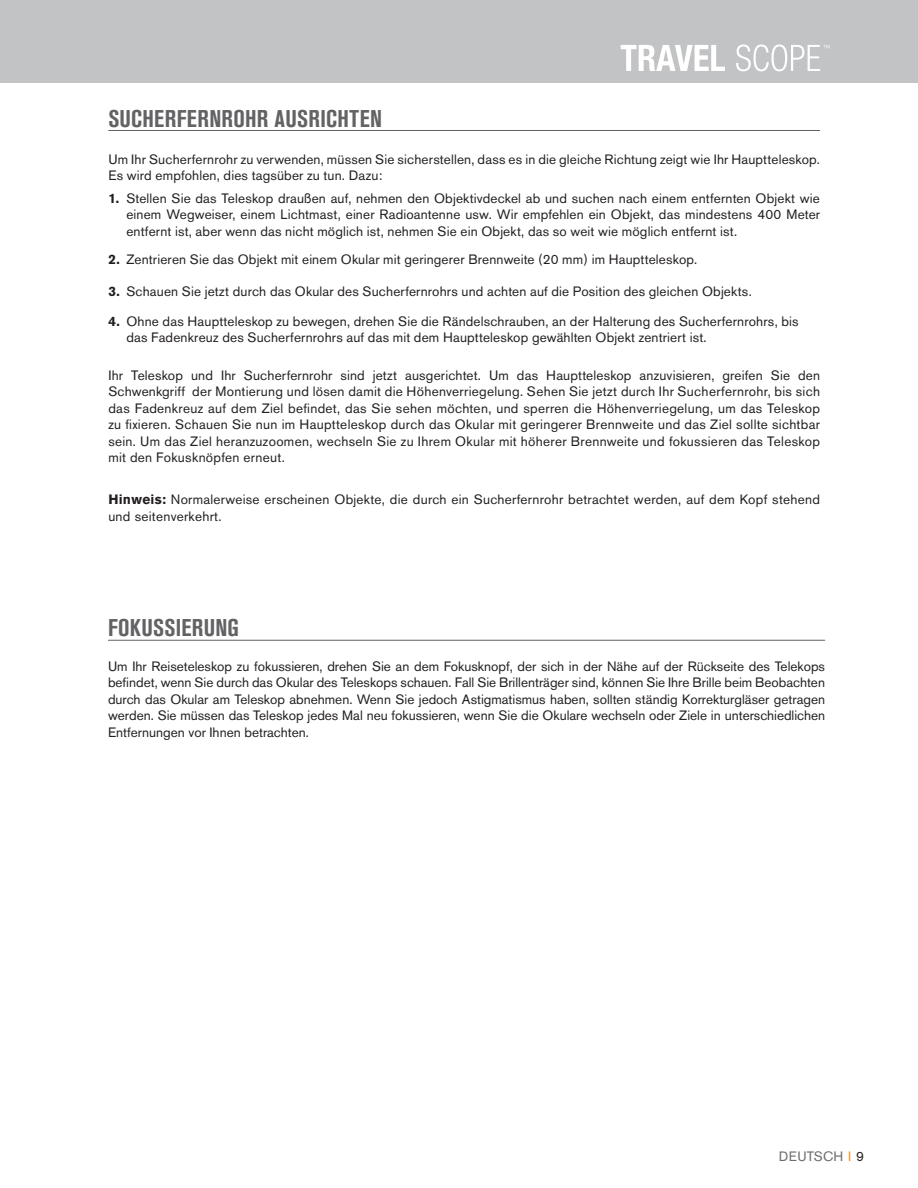
<style>
.page{position:relative;width:918px;height:1188px;background:#fff}
.page>*{position:absolute;margin:0;border:0;box-sizing:border-box;transform-origin:0 0}
.t1{font:700 condensed 24px "Akzidenz Grotesk BE";letter-spacing:.01em;color:#636366}
.t2{font:13.5px/16.5px "Akzidenz Grotesk BE";letter-spacing:.015em;color:#231f20;text-align:justify}
.t3{font:13.5px "Akzidenz Grotesk BE";letter-spacing:.02em;color:#6c6d70}
.s1{font-weight:700}
.s2{color:#f68e21}
.s3{color:#231f20}
</style>
<div class="page">
<div style="left:0;top:0;width:918px;height:82px;background:#c2c3c5"></div>
<svg style="left:621px;top:44px;width:209px;height:27px"></svg>
<hr style="left:108px;top:640px;width:717px;height:1px;background:#636366">
<hr style="left:108px;top:130px;width:712px;height:1px;background:#636366">
<h1 class="t1" style="left:108px;top:105px;width:275px">SUCHERFERNROHR AUSRICHTEN</h1>
<p class="t2" style="left:108px;top:151px;width:713px">Um Ihr Sucherfernrohr zu verwenden, müssen Sie sicherstellen, dass es in die gleiche Richtung zeigt wie Ihr Hauptteleskop.<br>Es wird empfohlen, dies tagsüber zu tun. Dazu:</p>
<p class="t2" style="left:126px;top:190px;width:695px;text-indent:-18px"><span class="s1">1.</span> Stellen Sie das Teleskop draußen auf, nehmen den Objektivdeckel ab und suchen nach einem entfernten Objekt wie einem Wegweiser, einem Lichtmast, einer Radioantenne usw. Wir empfehlen ein Objekt, das mindestens 400 Meter entfernt ist, aber wenn das nicht möglich ist, nehmen Sie ein Objekt, das so weit wie möglich entfernt ist.</p>
<p class="t2" style="left:108px;top:251px;width:590px"><span class="s1">2.</span> Zentrieren Sie das Objekt mit einem Okular mit geringerer Brennweite (20 mm) im Hauptteleskop.</p>
<p class="t2" style="left:108px;top:283px;width:645px"><span class="s1">3.</span> Schauen Sie jetzt durch das Okular des Sucherfernrohrs und achten auf die Position des gleichen Objekts.</p>
<p class="t2" style="left:126px;top:313px;width:674px;text-indent:-18px"><span class="s1">4.</span> Ohne das Hauptteleskop zu bewegen, drehen Sie die Rändelschrauben, an der Halterung des Sucherfernrohrs, bis das Fadenkreuz des Sucherfernrohrs auf das mit dem Hauptteleskop gewählten Objekt zentriert ist.</p>
<p class="t2" style="left:108px;top:367px;width:713px">Ihr Teleskop und Ihr Sucherfernrohr sind jetzt ausgerichtet. Um das Hauptteleskop anzuvisieren, greifen Sie den Schwenkgriff der Montierung und lösen damit die Höhenverriegelung. Sehen Sie jetzt durch Ihr Sucherfernrohr, bis sich das Fadenkreuz auf dem Ziel befindet, das Sie sehen möchten, und sperren die Höhenverriegelung, um das Teleskop zu fixieren. Schauen Sie nun im Hauptteleskop durch das Okular mit geringerer Brennweite und das Ziel sollte sichtbar sein. Um das Ziel heranzuzoomen, wechseln Sie zu Ihrem Okular mit höherer Brennweite und fokussieren das Teleskop mit den Fokusknöpfen erneut.</p>
<p class="t2" style="left:108px;top:491px;width:713px"><span class="s1">Hinweis:</span> Normalerweise erscheinen Objekte, die durch ein Sucherfernrohr betrachtet werden, auf dem Kopf stehend und seitenverkehrt.</p>
<h1 class="t1" style="left:108px;top:614px;width:133px">FOKUSSIERUNG</h1>
<p class="t2" style="left:108px;top:658px;width:719px">Um Ihr Reiseteleskop zu fokussieren, drehen Sie an dem Fokusknopf, der sich in der Nähe auf der Rückseite des Telekops befindet, wenn Sie durch das Okular des Teleskops schauen. Fall Sie Brillenträger sind, können Sie Ihre Brille beim Beobachten durch das Okular am Teleskop abnehmen. Wenn Sie jedoch Astigmatismus haben, sollten ständig Korrekturgläser getragen werden. Sie müssen das Teleskop jedes Mal neu fokussieren, wenn Sie die Okulare wechseln oder Ziele in unterschiedlichen Entfernungen vor Ihnen betrachten.</p>
<p class="t3" style="left:779px;top:1148px;width:87px">DEUTSCH <span class="s2">I</span> <span class="s3">9</span></p>
</div>
